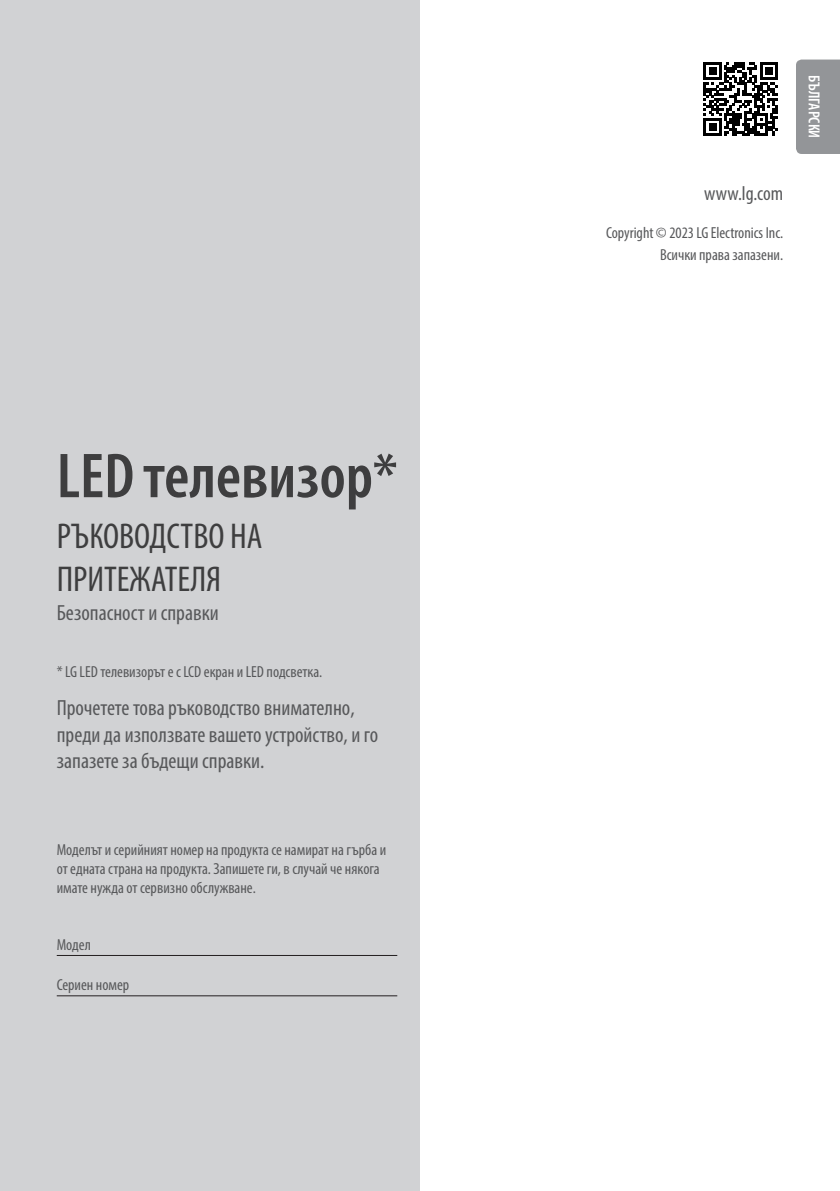
<style>
.page{position:relative;width:840px;height:1191px;background:#fff}
.page>*{position:absolute;margin:0;border:0;box-sizing:border-box;transform-origin:0 0}
.t1{font:600 condensed 64px "Myriad Pro";color:#3e3e3f}
.Cover_Owner_s{font:condensed 36px/43.2px "Myriad Pro";color:#3e3e3f}
.Cover_Body_11{font:condensed 22px/26.4px "Myriad Pro";color:#57585a}
.Cover_Address{font:condensed 20px "Myriad Pro";color:#57585a}
.Cover_Body{font:condensed 16px/19.2px "Myriad Pro";color:#57585a}
.Cover_Body_Right{font:condensed 16px "Myriad Pro";color:#57585a}
.t2{font:600 condensed 16px "Myriad Pro";color:#fff}
</style>
<div class="page">
<div style="left:0;top:0;width:420px;height:1191px;background:#d1d2d4"></div>
<div style="left:796px;top:60px;width:43px;height:94px;background:#939598"></div>
<svg style="left:703px;top:62px;width:74px;height:74px"></svg>
<hr style="left:57px;top:955px;width:340px;height:1px;background:#231f20">
<hr style="left:57px;top:995px;width:340px;height:1px;background:#231f20">
<h1 class="t1" style="left:57px;top:441px;width:342px">LED телевизор*</h1>
<p class="Cover_Owner_s" style="left:57px;top:514px;width:207px">РЪКОВОДСТВО НА<br>ПРИТЕЖАТЕЛЯ</p>
<p class="Cover_Body_11" style="left:57px;top:599px;width:163px">Безопасност и справки</p>
<p class="Cover_Body" style="left:57px;top:661px;width:267px">* LG LED телевизорът е с LCD екран и LED подсветка.</p>
<p class="Cover_Body_11" style="left:57px;top:694px;width:323px">Прочетете това ръководство внимателно, преди да използвате вашето устройство, и го запазете за бъдещи справки.</p>
<p class="Cover_Body" style="left:57px;top:839px;width:331px">Моделът и серийният номер на продукта се намират на гърба и от едната страна на продукта. Запишете ги, в случай че някога имате нужда от сервизно обслужване.</p>
<p class="Cover_Body" style="left:57px;top:934px;width:36px">Модел</p>
<p class="Cover_Body" style="left:57px;top:975px;width:74px">Сериен номер</p>
<p class="Cover_Address" style="left:703px;top:182px;width:80px">www.lg.com</p>
<p class="Cover_Body_Right" style="left:605px;top:223px;width:178px">Copyright © 2023 LG Electronics Inc.</p>
<p class="Cover_Body_Right" style="left:659px;top:245px;width:125px">Всички права запазени.</p>
<p class="t2" style="left:822px;top:75px;width:64px;rotate:90deg">БЪЛГАРСКИ</p>
</div>
